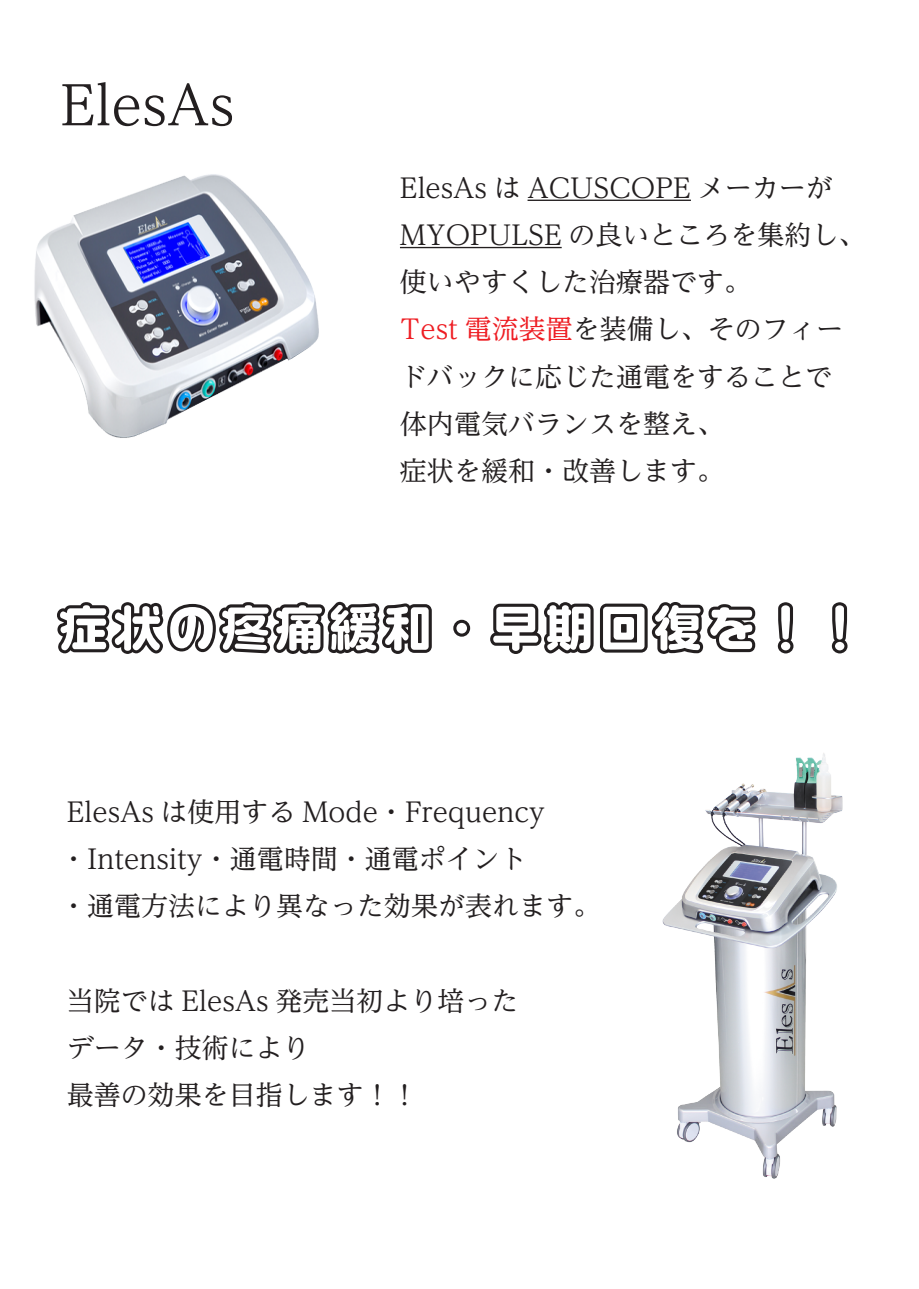
<style>
.page{position:relative;width:919px;height:1289px;background:#fff}
.page>*{position:absolute;margin:0;border:0;box-sizing:border-box;transform-origin:0 0}
.t1{font:54px "VDL Logo Maru pop Futo Line";color:#231f20}
.t2{font:54px "MJUD Reimin Pr 6 N";color:#231f20}
.t3{font:27px/47.2px "MJUD Reimin Pr 6 N";color:#231f20}
.s1{color:#ee1d23}
</style>
<div class="page">
<img style="left:662px;top:753px;width:181px;height:426px">
<hr style="left:527px;top:200px;width:164px;height:1px;background:#231f20">
<hr style="left:400px;top:247px;width:161px;height:1px;background:#231f20">
<img style="left:34px;top:174px;width:285px;height:264px">
<h1 class="t2" style="left:60px;top:61px;width:175px">ElesAs</h1>
<p class="t3" style="left:400px;top:163px;width:467px">ElesAs は ACUSCOPE メーカーが<br>MYOPULSE の良いところを集約し、使いやすくした治療器です。<br><span class="s1">Test 電流装置</span>を装備し、そのフィードバックに応じた通電をすることで体内電気バランスを整え、<br>症状を緩和・改善します。</p>
<h1 class="t1" style="left:56px;top:588px;width:811px">症状の疼痛緩和・早期回復を！！</h1>
<p class="t3" style="left:60px;top:787px;width:541px">ElesAs は使用する Mode・Frequency・Intensity・通電時間・通電ポイント<br>・通電方法により異なった効果が表れます。</p>
<p class="t3" style="left:67px;top:976px;width:453px">当院では ElesAs 発売当初より培ったデータ・技術により<br>最善の効果を目指します！！</p>
</div>
